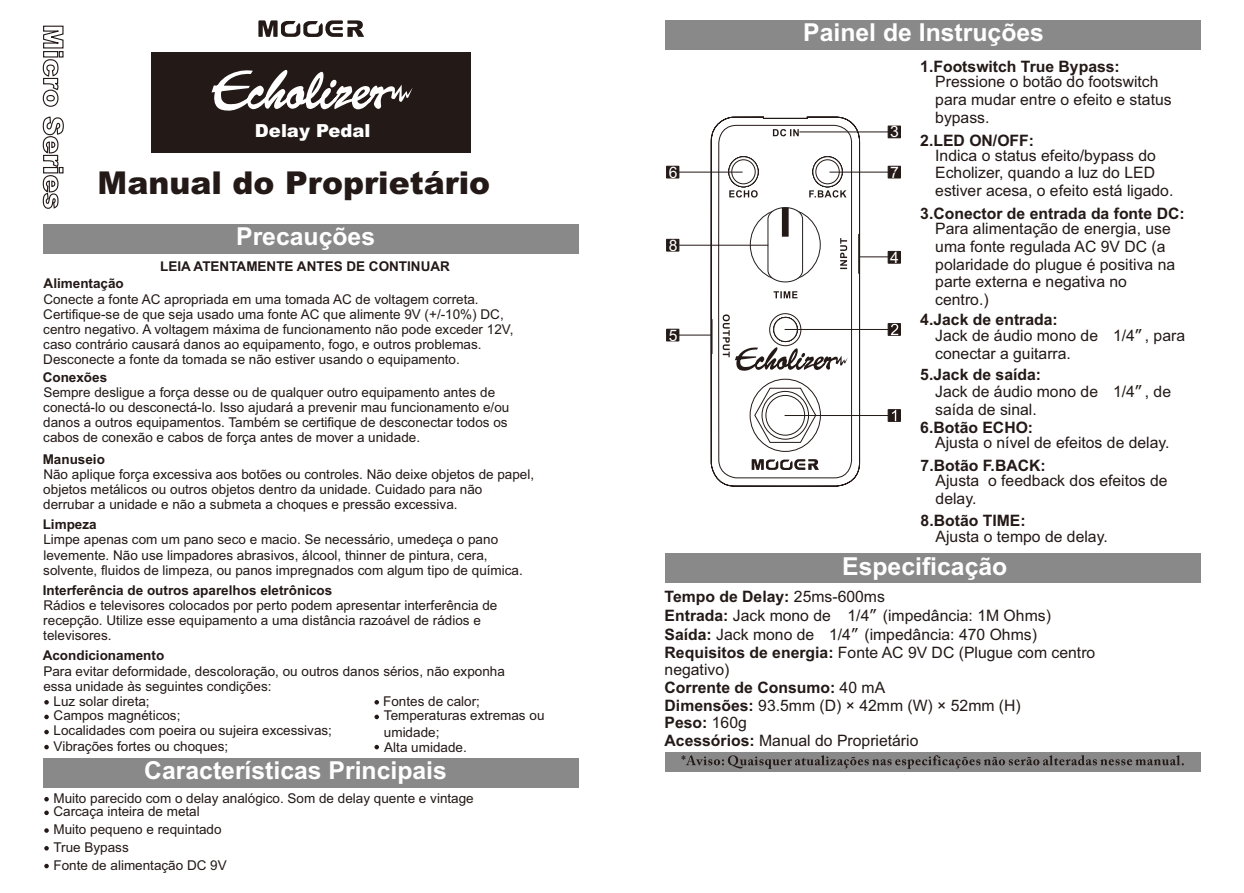
<style>
.page{position:relative;width:1244px;height:893px;background:#fff}
.page>*{position:absolute;margin:0;border:0;box-sizing:border-box;transform-origin:0 0}
.t1{font:900 31.5px "Arial";color:#231916}
.t2{font:700 24.75px "Arial";color:#fff}
.t3{font:900 18px "Arial";color:#fff}
.t4{font:15.75px/17.6px "Arial";color:#231916}
.t5{font:700 15.75px/19.1px "Arial";color:#231916}
.t6{font:15.75px "Arial";color:#fff}
.t7{font:13.5px/15.1px "Arial";color:#231916}
.t8{font:700 13.5px "Arial";color:#231916}
.s1{font-family:"Tahoma"}
.s2{font-weight:400}
.s3{font-weight:700}
</style>
<div class="page">
<svg style="left:42px;top:25px;width:22px;height:82px"></svg>
<svg style="left:42px;top:116px;width:22px;height:93px"></svg>
<div style="left:151px;top:52px;width:320px;height:101px;background:#231916"></div>
<svg style="left:258px;top:20px;width:106px;height:17px"></svg>
<svg style="left:211px;top:70px;width:202px;height:41px"></svg>
<div style="left:664px;top:752px;width:536px;height:20px;background:#898989"></div>
<svg style="left:681px;top:755px;width:503px;height:14px"></svg>
<svg style="left:710px;top:117px;width:150px;height:370px"></svg>
<svg style="left:809px;top:190px;width:37px;height:8px"></svg>
<svg style="left:773px;top:291px;width:24px;height:7px"></svg>
<svg style="left:773px;top:129px;width:26px;height:7px"></svg>
<hr style="left:858px;top:234px;width:1px;height:40px;background:#231916">
<hr style="left:711px;top:319px;width:1px;height:35px;background:#231916">
<div style="left:769px;top:313px;width:32px;height:33px;border:1px solid #231916;border-radius:50%"></div>
<svg style="left:840px;top:238px;width:7px;height:31px"></svg>
<svg style="left:751px;top:459px;width:68px;height:11px"></svg>
<svg style="left:728px;top:156px;width:30px;height:31px"></svg>
<svg style="left:812px;top:156px;width:30px;height:31px"></svg>
<svg style="left:729px;top:190px;width:28px;height:8px"></svg>
<svg style="left:723px;top:314px;width:125px;height:57px"></svg>
<hr style="left:784px;top:329px;width:116px;height:1px;background:#231916">
<svg style="left:888px;top:323px;width:13px;height:13px"></svg>
<svg style="left:891px;top:324px;width:7px;height:11px"></svg>
<hr style="left:860px;top:256px;width:35px;height:1px;background:#231916">
<div style="left:888px;top:251px;width:13px;height:12px;background:#231916;border:1px solid #231916"></div>
<hr style="left:676px;top:335px;width:35px;height:1px;background:#231916">
<div style="left:666px;top:329px;width:13px;height:12px;background:#231916;border:1px solid #231916"></div>
<div style="left:666px;top:166px;width:13px;height:12px;background:#231916;border:1px solid #231916"></div>
<div style="left:666px;top:239px;width:13px;height:12px;background:#231916;border:1px solid #231916"></div>
<hr style="left:799px;top:132px;width:98px;height:1px;background:#231916">
<div style="left:888px;top:126px;width:13px;height:12px;background:#231916;border:1px solid #231916"></div>
<div style="left:888px;top:166px;width:13px;height:12px;background:#231916;border:1px solid #231916"></div>
<svg style="left:750px;top:207px;width:70px;height:75px"></svg>
<div style="left:782px;top:208px;width:6px;height:29px;background:#231916"></div>
<svg style="left:750px;top:379px;width:70px;height:72px"></svg>
<svg style="left:762px;top:391px;width:47px;height:48px"></svg>
<div style="left:765px;top:395px;width:40px;height:40px;background:#fff;border:1px solid #231916;border-radius:50%"></div>
<hr style="left:784px;top:415px;width:115px;height:1px;background:#231916">
<svg style="left:888px;top:409px;width:13px;height:13px"></svg>
<svg style="left:892px;top:410px;width:4px;height:11px"></svg>
<div style="left:815px;top:159px;width:24px;height:25px;background:#fff;border:1px solid #231916;border-radius:50%"></div>
<div style="left:731px;top:159px;width:24px;height:25px;background:#fff;border:1px solid #231916;border-radius:50%"></div>
<hr style="left:679px;top:245px;width:89px;height:1px;background:#231916">
<hr style="left:829px;top:172px;width:66px;height:1px;background:#231916">
<hr style="left:676px;top:172px;width:66px;height:1px;background:#231916">
<div style="left:43px;top:758px;width:536px;height:29px;background:#898989"></div>
<div style="left:43px;top:224px;width:536px;height:29px;background:#898989"></div>
<svg style="left:44px;top:700px;width:5px;height:5px"></svg>
<svg style="left:44px;top:715px;width:5px;height:4px"></svg>
<svg style="left:44px;top:730px;width:5px;height:4px"></svg>
<svg style="left:44px;top:745px;width:5px;height:4px"></svg>
<svg style="left:374px;top:700px;width:5px;height:5px"></svg>
<svg style="left:374px;top:715px;width:5px;height:4px"></svg>
<svg style="left:374px;top:745px;width:5px;height:4px"></svg>
<svg style="left:44px;top:797px;width:5px;height:4px"></svg>
<svg style="left:44px;top:810px;width:5px;height:5px"></svg>
<svg style="left:44px;top:828px;width:5px;height:5px"></svg>
<svg style="left:44px;top:846px;width:5px;height:4px"></svg>
<svg style="left:44px;top:864px;width:5px;height:4px"></svg>
<div style="left:665px;top:20px;width:536px;height:30px;background:#898989"></div>
<div style="left:664px;top:553px;width:536px;height:30px;background:#898989"></div>
<h3 class="t3" style="left:255px;top:124px;width:117px">Delay Pedal</h3>
<h1 class="t1" style="left:98px;top:171px;width:394px">Manual do Proprietário</h1>
<h2 class="t2" style="left:236px;top:227px;width:140px">Precauções</h2>
<p class="t8" style="left:160px;top:262px;width:291px">LEIA ATENTAMENTE ANTES DE CONTINUAR</p>
<p class="t8" style="left:44px;top:279px;width:82px">Alimentação</p>
<p class="t7" style="left:43px;top:293px;width:472px">Conecte a fonte AC apropriada em uma tomada AC de voltagem correta.<br>Certifique-se de que seja usado uma fonte AC que alimente 9V (+/-10%) DC, centro negativo. A voltagem máxima de funcionamento não pode exceder 12V, caso contrário causará danos ao equipamento, fogo, e outros problemas.<br>Desconecte a fonte da tomada se não estiver usando o equipamento.</p>
<p class="t8" style="left:43px;top:372px;width:66px">Conexões</p>
<p class="t7" style="left:43px;top:386px;width:468px">Sempre desligue a força desse ou de qualquer outro equipamento antes de conectá-lo ou desconectá-lo. Isso ajudará a prevenir mau funcionamento e/ou danos a outros equipamentos. Também se certifique de desconectar todos os cabos de conexão e cabos de força antes de mover a unidade.</p>
<p class="t8" style="left:43px;top:454px;width:64px">Manuseio</p>
<p class="t7" style="left:43px;top:468px;width:492px">Não aplique força excessiva aos botões ou controles. Não deixe objetos de papel, objetos metálicos ou outros objetos dentro da unidade. Cuidado para não derrubar a unidade e não a submeta a choques e pressão excessiva.</p>
<p class="t8" style="left:43px;top:519px;width:56px">Limpeza</p>
<p class="t7" style="left:43px;top:533px;width:481px">Limpe apenas com um pano seco e macio. Se necessário, umedeça o pano levemente. Não use limpadores abrasivos, álcool, thinner de pintura, cera, solvente, fluidos de limpeza, ou panos impregnados com algum tipo de química.</p>
<p class="t8" style="left:43px;top:585px;width:291px">Interferência de outros aparelhos eletrônicos</p>
<p class="t7" style="left:43px;top:599px;width:455px">Rádios e televisores colocados por perto podem apresentar interferência de recepção. Utilize esse equipamento a uma distância razoável de rádios e televisores.</p>
<p class="t8" style="left:43px;top:651px;width:123px">Acondicionamento</p>
<p class="t7" style="left:43px;top:664px;width:463px">Para evitar deformidade, descoloração, ou outros danos sérios, não exponha</p>
<p class="t7" style="left:43px;top:679px;width:230px">essa unidade às seguintes condições:</p>
<p class="t7" style="left:54px;top:695px;width:98px">Luz solar direta;</p>
<p class="t7" style="left:54px;top:709px;width:128px">Campos magnéticos;</p>
<p class="t7" style="left:54px;top:740px;width:176px">Vibrações fortes ou choques;</p>
<p class="t7" style="left:383px;top:696px;width:163px;line-height:14.2px">Fontes de calor;<br>Temperaturas extremas ou</p>
<p class="t7" style="left:384px;top:725px;width:84px">umidade;<br>Alta umidade.</p>
<p class="t7" style="left:54px;top:724px;width:280px">Localidades com poeira ou sujeira excessivas;</p>
<h2 class="t2" style="left:144px;top:761px;width:304px">Características Principais</h2>
<p class="t7" style="left:53px;top:792px;width:422px;line-height:13.7px">Muito parecido com o delay analógico. Som de delay quente e vintage<br>Carcaça inteira de metal</p>
<p class="t7" style="left:53px;top:822px;width:175px;line-height:17.8px">Muito pequeno e requintado<br>True Bypass<br>Fonte de alimentação DC 9V</p>
<p class="t6" style="left:669px;top:166px;width:10px">6</p>
<p class="t6" style="left:669px;top:239px;width:10px">8</p>
<p class="t6" style="left:669px;top:329px;width:10px">5</p>
<h2 class="t2" style="left:803px;top:23px;width:242px">Painel de Instruções</h2>
<p class="t6" style="left:890px;top:126px;width:10px">3</p>
<p class="t6" style="left:890px;top:166px;width:10px">7</p>
<p class="t6" style="left:890px;top:251px;width:10px">4</p>
<p class="t5" style="left:920px;top:59px;width:201px">1.Footswitch True Bypass:</p>
<p class="t4" style="left:935px;top:75px;width:238px">Pressione o botão do footswitch para mudar entre o efeito e status bypass.</p>
<p class="t5" style="left:920px;top:132px;width:115px">2.LED ON/OFF:</p>
<p class="t4" style="left:935px;top:148px;width:240px">Indica o status efeito/bypass do<br>Echolizer, quando a luz do LED estiver acesa, o efeito está ligado.</p>
<p class="t5" style="left:920px;top:206px;width:266px">3.Conector de entrada da fonte DC:</p>
<p class="t4" style="left:935px;top:222px;width:241px">Para alimentação de energia, use uma fonte regulada AC 9V DC (a polaridade do plugue é positiva na parte externa e negativa no centro.)</p>
<p class="t5" style="left:920px;top:311px;width:139px">4.Jack de entrada:</p>
<p class="t4" style="left:935px;top:328px;width:164px">Jack de áudio mono de</p>
<p class="t4" style="left:1113px;top:328px;width:74px">1/4<span class="s1">”</span> , para</p>
<p class="t4" style="left:935px;top:346px;width:137px">conectar a guitarra.</p>
<p class="t5" style="left:920px;top:367px;width:122px">5.Jack de saída:</p>
<p class="t4" style="left:935px;top:384px;width:164px">Jack de áudio mono de</p>
<p class="t4" style="left:1113px;top:384px;width:60px">1/4<span class="s1">”</span> , de</p>
<p class="t4" style="left:935px;top:402px;width:103px">saída de sinal.</p>
<p class="t5" style="left:920px;top:420px;width:114px">6.Botão ECHO:</p>
<p class="t4" style="left:935px;top:436px;width:236px">Ajusta o nível de efeitos de delay.</p>
<p class="t5" style="left:920px;top:457px;width:127px">7.Botão F.BACK:</p>
<p class="t4" style="left:935px;top:473px;width:234px">Ajusta o feedback dos efeitos de delay.</p>
<p class="t5" style="left:920px;top:513px;width:107px">8.Botão TIME:</p>
<p class="t4" style="left:935px;top:529px;width:174px">Ajusta o tempo de delay.</p>
<h2 class="t2" style="left:842px;top:557px;width:167px">Especificação</h2>
<p class="t5" style="left:664px;top:588px;width:222px">Tempo de Delay: <span class="s2">25ms-600ms<br></span>Entrada: <span class="s2">Jack mono de</span></p>
<p class="t4" style="left:847px;top:608px;width:205px">1/4<span class="s1">”</span> (impedância: 1M Ohms)</p>
<p class="t4" style="left:664px;top:627px;width:432px;text-indent:165px">1/4<span class="s1">”</span> (impedância: 470 Ohms)<br><span class="s3">Requisitos de energia:</span> Fonte AC 9V DC (Plugue com centro negativo)<br><span class="s3">Corrente de Consumo:</span> 40 mA<br><span class="s3">Dimensões:</span> 93.5mm (D) × 42mm (W) × 52mm (H)<br><span class="s3">Peso:</span> 160g<br><span class="s3">Acessórios:</span> Manual do Proprietário</p>
<p class="t4" style="left:664px;top:627px;width:151px"><span class="s3">Saída:</span> Jack mono de</p>
</div>
